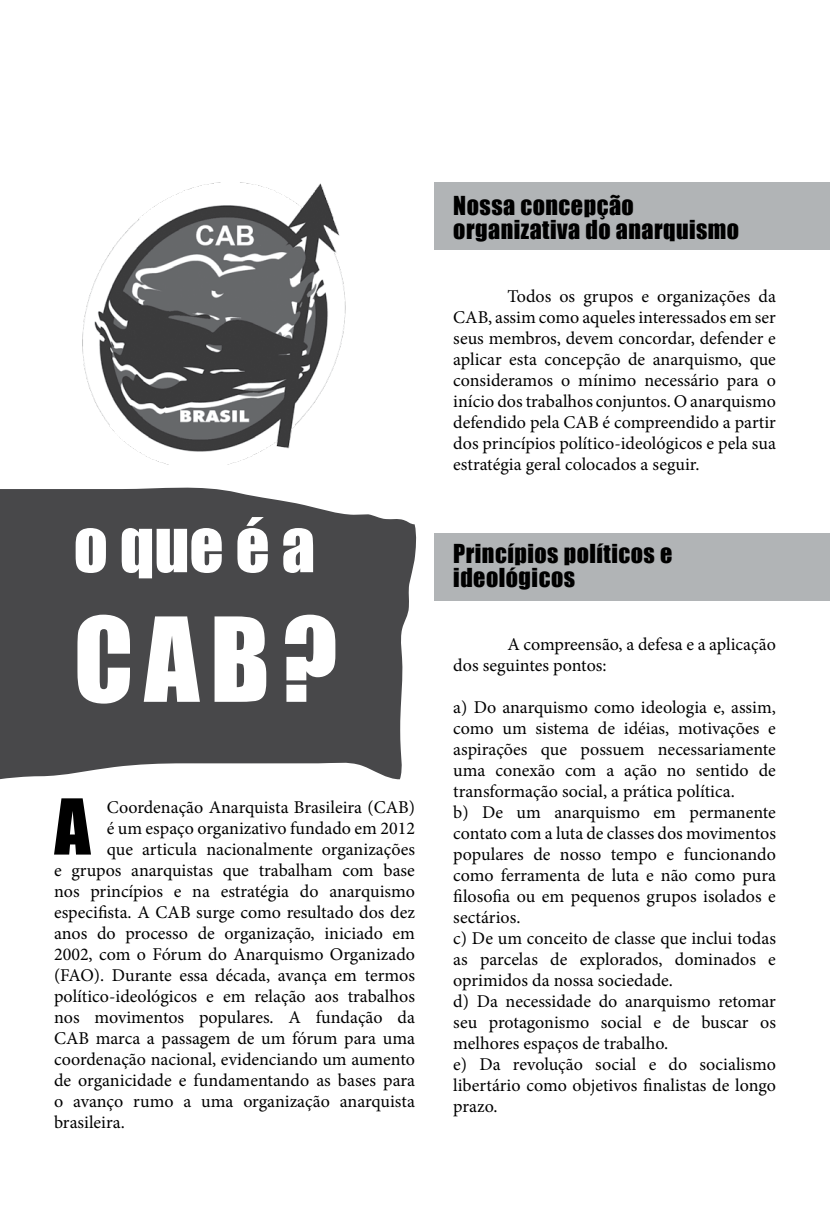
<style>
.page{position:relative;width:830px;height:1212px;background:#fff}
.page>*{position:absolute;margin:0;border:0;box-sizing:border-box;transform-origin:0 0}
.t1{font:108px "Impact";color:#fff}
.t2{font:71.1px "Impact";color:#000}
.t3{font:66.9px "Impact";color:#fff}
.t4{font:24px/24px "Impact";letter-spacing:.02em;color:#000}
.t5{font:18px/21px "Minion Pro";color:#000}
</style>
<div class="page">
<svg style="left:0;top:487px;width:417px;height:293px;background:#5a5a5b"></svg>
<div style="left:433px;top:183px;width:396px;height:67px;background:#b1b4b6"></div>
<div style="left:433px;top:533px;width:396px;height:68px;background:#b1b4b6"></div>
<img style="left:82px;top:183px;width:264px;height:282px">
<h3 class="t3" style="left:74px;top:494px;width:243px">o que é a</h3>
<h1 class="t1" style="left:74px;top:576px;width:265px">CAB?</h1>
<h2 class="t2" style="left:54px;top:771px;width:38px">A</h2>
<p class="t5" style="left:107px;top:796px;width:309px">Coordenação Anarquista Brasileira (CAB)</p>
<p class="t5" style="left:107px;top:817px;width:309px">é um espaço organizativo fundado em 2012</p>
<p class="t5" style="left:107px;top:838px;width:309px">que articula nacionalmente organizações</p>
<p class="t5" style="left:54px;top:859px;width:362px">e grupos anarquistas que trabalham com base</p>
<p class="t5" style="left:54px;top:880px;width:362px">nos princípios e na estratégia do anarquismo</p>
<p class="t5" style="left:54px;top:901px;width:362px">especifista. A CAB surge como resultado dos dez</p>
<p class="t5" style="left:54px;top:922px;width:362px">anos do processo de organização, iniciado em</p>
<p class="t5" style="left:54px;top:943px;width:362px">2002, com o Fórum do Anarquismo Organizado</p>
<p class="t5" style="left:54px;top:964px;width:362px">(FAO). Durante essa década, avança em termos</p>
<p class="t5" style="left:54px;top:985px;width:362px">político-ideológicos e em relação aos trabalhos</p>
<p class="t5" style="left:54px;top:1006px;width:362px">nos movimentos populares. A fundação da</p>
<p class="t5" style="left:54px;top:1027px;width:362px">CAB marca a passagem de um fórum para uma</p>
<p class="t5" style="left:54px;top:1048px;width:362px">coordenação nacional, evidenciando um aumento</p>
<p class="t5" style="left:54px;top:1069px;width:362px">de organicidade e fundamentando as bases para</p>
<p class="t5" style="left:54px;top:1090px;width:362px">o avanço rumo a uma organização anarquista</p>
<p class="t5" style="left:54px;top:1111px;width:72px">brasileira.</p>
<h3 class="t4" style="left:453px;top:193px;width:287px">Nossa concepção organizativa do anarquismo</h3>
<p class="t5" style="left:453px;top:286px;width:324px;text-align:justify;text-indent:54px">Todos os grupos e organizações da CAB, assim como aqueles interessados em ser seus membros, devem concordar, defender e aplicar esta concepção de anarquismo, que consideramos o mínimo necessário para o início dos trabalhos conjuntos. O anarquismo defendido pela CAB é compreendido a partir dos princípios político-ideológicos e pela sua estratégia geral colocados a seguir.</p>
<h3 class="t4" style="left:453px;top:541px;width:220px">Princípios políticos e ideológicos</h3>
<p class="t5" style="left:453px;top:634px;width:324px;text-indent:54px">A compreensão, a defesa e a aplicação dos seguintes pontos:</p>
<p class="t5" style="left:453px;top:697px;width:324px">a) Do anarquismo como ideologia e, assim, como um sistema de idéias, motivações e aspirações que possuem necessariamente uma conexão com a ação no sentido de transformação social, a prática política.<br>b) De um anarquismo em permanente contato com a luta de classes dos movimentos populares de nosso tempo e funcionando como ferramenta de luta e não como pura filosofia ou em pequenos grupos isolados e sectários.<br>c) De um conceito de classe que inclui todas as parcelas de explorados, dominados e oprimidos da nossa sociedade.<br>d) Da necessidade do anarquismo retomar seu protagonismo social e de buscar os melhores espaços de trabalho.<br>e) Da revolução social e do socialismo libertário como objetivos finalistas de longo prazo.</p>
</div>
